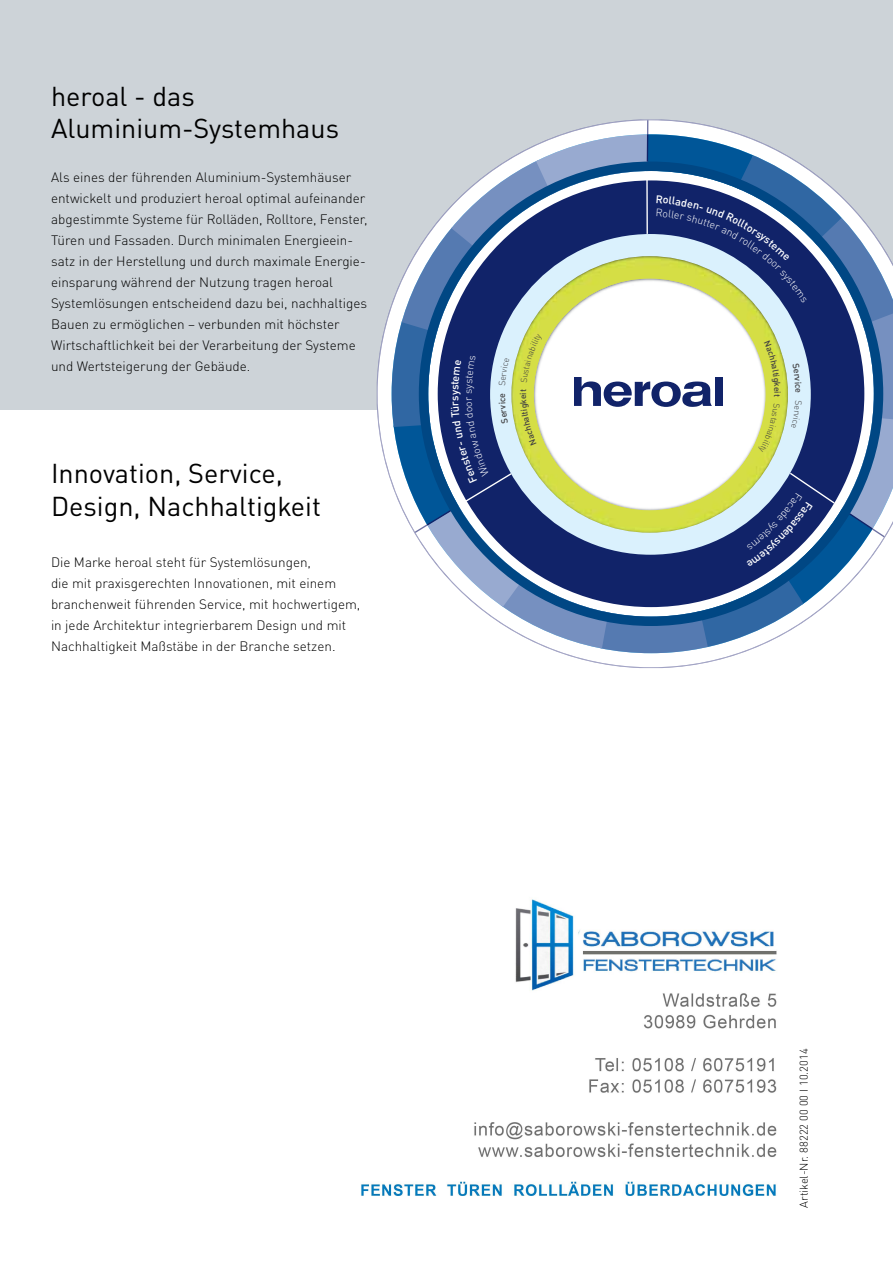
<style>
.page{position:relative;width:893px;height:1263px;background:#fff}
.page>*{position:absolute;margin:0;border:0;box-sizing:border-box;transform-origin:0 0}
.t1{font:27px/32.4px "DIN Pro";color:#000}
.t2{font:300 13.5px/21px "DIN Pro";color:#000}
.t3{font:300 11.25px "DIN Pro";color:#000}
</style>
<div class="page">
<div style="left:0;top:0;width:893px;height:409px;background:#cdd3d8"></div>
<svg style="left:377px;top:303px;width:364px;height:365px"></svg>
<img style="left:361px;top:898px;width:416px;height:298px">
<svg style="left:392px;top:120px;width:501px;height:533px"></svg>
<h1 class="t1" style="left:51px;top:77px;width:290px">heroal - das<br>Aluminium-Systemhaus</h1>
<p class="t2" style="left:51px;top:165px;width:318px">Als eines der führenden Aluminium-Systemhäuser entwickelt und produziert heroal optimal aufeinander abgestimmte Systeme für Rolläden, Rolltore, Fenster, Türen und Fassaden. Durch minimalen Energieein&shy;satz in der Herstellung und durch maximale Energie&shy;einsparung während der Nutzung tragen heroal Systemlösungen entscheidend dazu bei, nach haltiges Bauen zu ermöglichen – verbunden mit höchster Wirtschaftlichkeit bei der Verarbeitung der Systeme und Wertsteigerung der Gebäude.</p>
<h1 class="t1" style="left:51px;top:455px;width:271px">Innovation, Service,<br>Design, Nachhaltigkeit</h1>
<p class="t2" style="left:51px;top:550px;width:311px">Die Marke heroal steht für Systemlösungen,<br>die mit praxis gerechten Innovationen, mit einem branchenweit führenden Service, mit hochwertigem, in jede Architektur inte grier barem Design und mit Nachhaltigkeit Maßstäbe in der Branche setzen.</p>
<p class="t3" style="left:795px;top:1208px;width:161px;rotate:-90deg">Artikel-Nr. 88222 00 00 I 10.2014</p>
</div>
